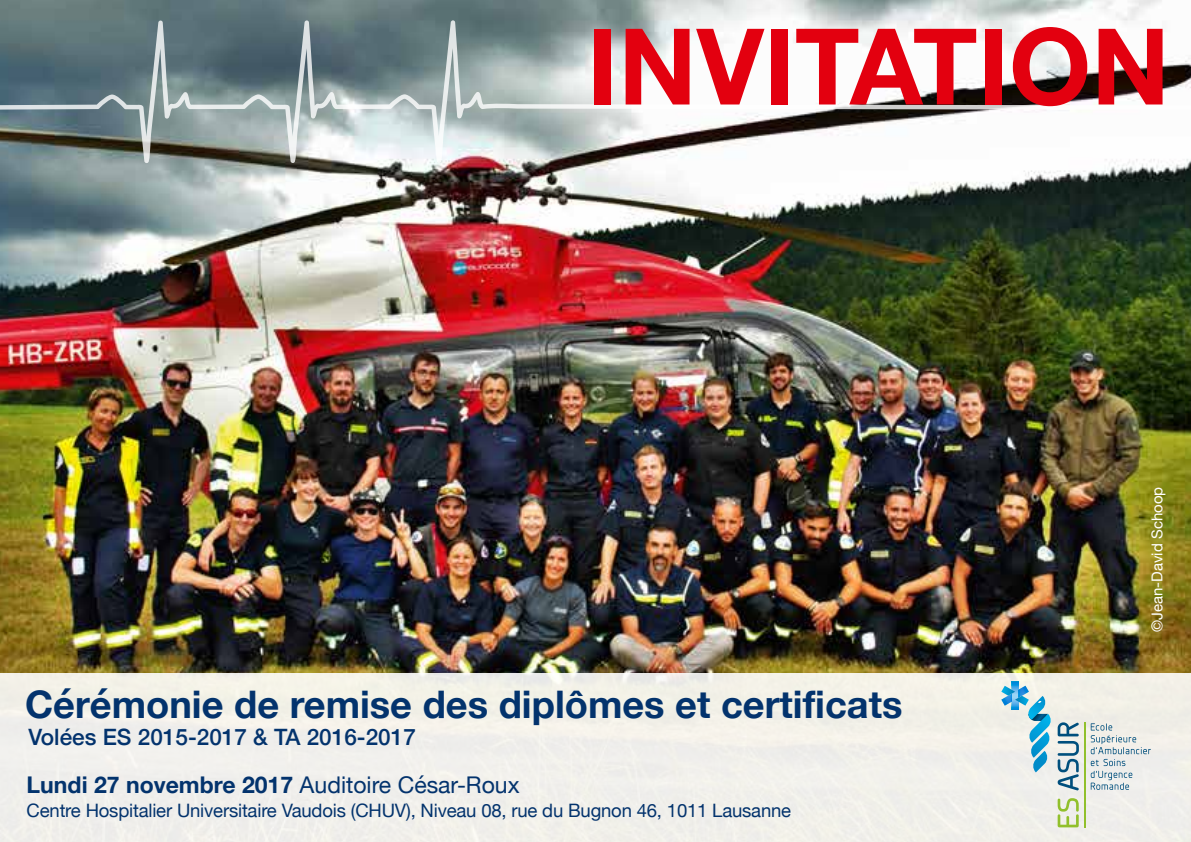
<style>
.page{position:relative;width:1191px;height:842px;background:#fff}
.page>*{position:absolute;margin:0;border:0;box-sizing:border-box;transform-origin:0 0}
.t1{font:700 38px "Helvetica Neue";color:#03336d}
.t2{font:700 23px "Helvetica Neue";color:#03336d}
.t3{font:500 22.6px "Helvetica Neue";color:#03336d}
.t4{font:18.4px "Helvetica Neue";letter-spacing:-.01em;color:#03336d}
.t5{font:15px "Helvetica Neue";color:#fff}
.s1{font-weight:400}
</style>
<div class="page">
<img style="left:0;top:0;width:1191px;height:673px">
<div style="left:0;top:673px;width:1191px;height:169px;background:#f1f0ea"></div>
<svg style="left:0;top:20px;width:1191px;height:143px"></svg>
<div style="left:594px;top:29px;width:17px;height:75px;background:#e3000f"></div>
<svg style="left:625px;top:29px;width:64px;height:75px"></svg>
<svg style="left:696px;top:29px;width:68px;height:75px"></svg>
<div style="left:771px;top:29px;width:16px;height:75px;background:#e3000f"></div>
<svg style="left:796px;top:29px;width:180px;height:75px"></svg>
<div style="left:985px;top:29px;width:16px;height:75px;background:#e3000f"></div>
<svg style="left:1012px;top:27px;width:75px;height:79px"></svg>
<svg style="left:1098px;top:29px;width:64px;height:75px"></svg>
<svg style="left:1090px;top:723px;width:61px;height:67px"></svg>
<hr style="left:1084px;top:722px;width:1px;height:105px;background:#91c02c">
<svg style="left:1057px;top:798px;width:21px;height:29px"></svg>
<svg style="left:1057px;top:722px;width:22px;height:68px"></svg>
<svg style="left:1001px;top:682px;width:50px;height:90px"></svg>
<h1 class="t1" style="left:25px;top:674px;width:879px">Cérémonie de remise des diplômes et certificats</h1>
<p class="t3" style="left:28px;top:718px;width:389px">Volées ES 2015-2017 &amp; TA 2016-2017</p>
<p class="t2" style="left:27px;top:767px;width:494px">Lundi 27 novembre 2017 <span class="s1">Auditoire César-Roux</span></p>
<p class="t4" style="left:27px;top:797px;width:766px">Centre Hospitalier Universitaire Vaudois (CHUV), Niveau 08, rue du Bugnon 46, 1011 Lausanne</p>
<p class="t5" style="left:1146px;top:632px;width:146px;rotate:-90deg">©Jean-David Schoop</p>
</div>
